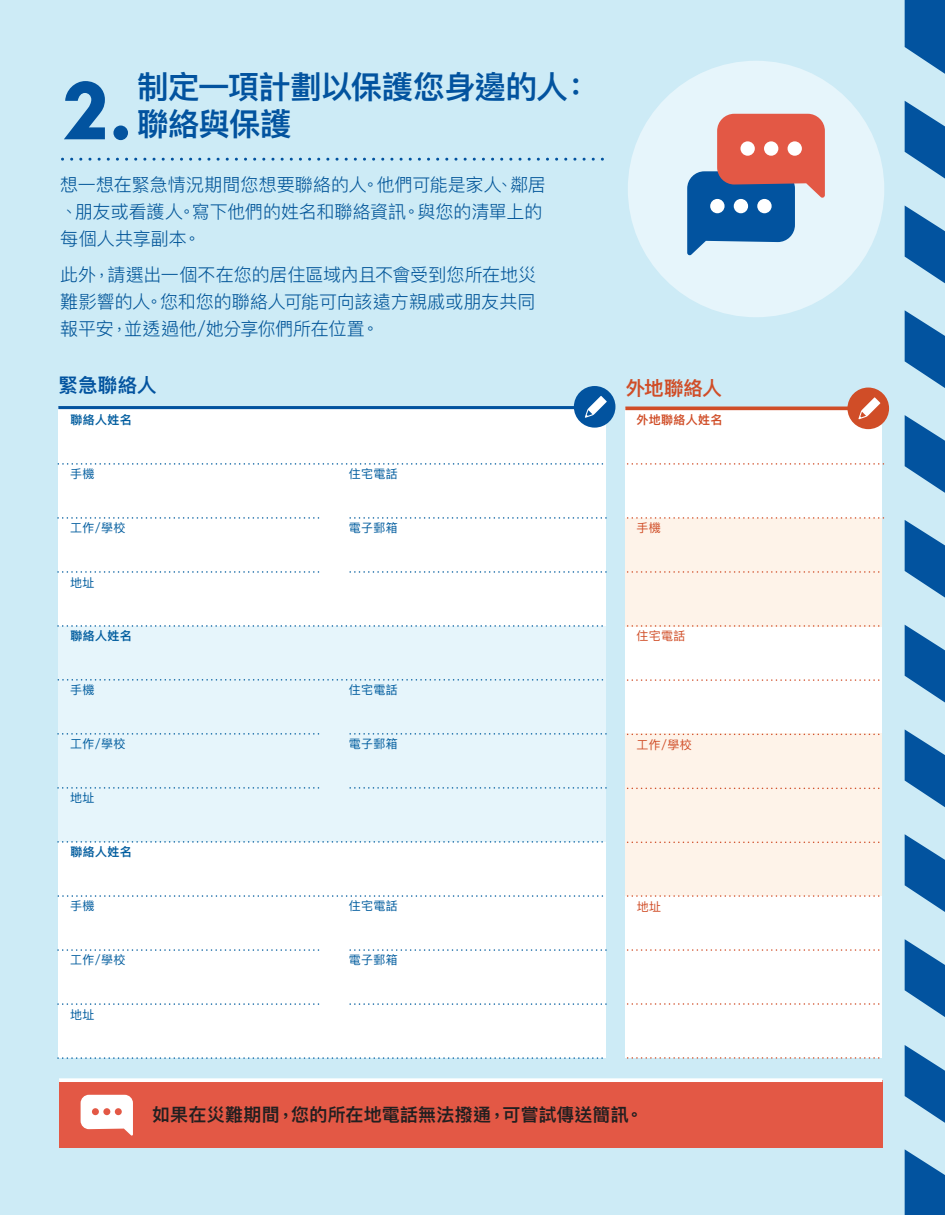
<style>
.page{position:relative;width:945px;height:1215px;background:#cdebf6}
.page>*{position:absolute;margin:0;border:0;box-sizing:border-box;transform-origin:0 0}
.t1{font:800 85.5px "Simplo";color:#02539f}
.t2{font:600 31.5px/37.5px "Ping Fang TC";letter-spacing:-.02em;color:#02539f}
.t3{font:600 19.5px "Ping Fang TC";letter-spacing:-.015em;color:#d04d27}
.t4{font:600 19.5px "Ping Fang TC";letter-spacing:.015em;color:#02539f}
.t5{font:300 18px/27px "Ping Fang TC";color:#005c9e}
.t6{font:600 18px "Ping Fang TC";letter-spacing:.015em;color:#231f20}
.t7{font:12px "Ping Fang TC";letter-spacing:.025em;color:#005c9e}
.t8{font:600 12px "Ping Fang TC";letter-spacing:.025em;color:#005c9e}
.t9{font:12px "Ping Fang TC";letter-spacing:.025em;color:#d04d27}
.t10{font:600 12px "Ping Fang TC";letter-spacing:.025em;color:#d04d27}
</style>
<div class="page">
<svg style="left:905px;top:1045px;width:40px;height:78px"></svg>
<svg style="left:905px;top:1149px;width:40px;height:66px"></svg>
<svg style="left:905px;top:939px;width:40px;height:78px"></svg>
<svg style="left:905px;top:834px;width:40px;height:78px"></svg>
<svg style="left:905px;top:729px;width:40px;height:78px"></svg>
<svg style="left:905px;top:625px;width:40px;height:77px"></svg>
<svg style="left:905px;top:520px;width:40px;height:78px"></svg>
<svg style="left:905px;top:415px;width:40px;height:78px"></svg>
<svg style="left:905px;top:310px;width:40px;height:78px"></svg>
<svg style="left:905px;top:206px;width:40px;height:77px"></svg>
<svg style="left:905px;top:101px;width:40px;height:78px"></svg>
<svg style="left:905px;top:0;width:40px;height:74px"></svg>
<div style="left:628px;top:61px;width:256px;height:256px;background:#e6f5fb;border-radius:50%"></div>
<svg style="left:687px;top:114px;width:138px;height:141px"></svg>
<div style="left:740px;top:141px;width:15px;height:15px;background:#fff;border-radius:50%"></div>
<div style="left:764px;top:141px;width:14px;height:15px;background:#fff;border-radius:50%"></div>
<div style="left:788px;top:141px;width:14px;height:15px;background:#fff;border-radius:50%"></div>
<svg style="left:62px;top:158px;width:542px;height:3px"></svg>
<div style="left:59px;top:1080px;width:823px;height:68px;background:#e35845"></div>
<svg style="left:59px;top:1078px;width:823px;height:4px;background:#fafdfd"></svg>
<svg style="left:81px;top:1095px;width:52px;height:41px"></svg>
<div style="left:92px;top:1108px;width:7px;height:7px;background:#e35845;border-radius:50%"></div>
<div style="left:103px;top:1108px;width:7px;height:7px;background:#e35845;border-radius:50%"></div>
<div style="left:115px;top:1108px;width:7px;height:7px;background:#e35845;border-radius:50%"></div>
<div style="left:626px;top:408px;width:256px;height:650px;background:#fff"></div>
<hr style="left:625px;top:407px;width:254px;height:3px;background:#d04d27">
<div style="left:626px;top:518px;width:256px;height:108px;background:#fef3e9"></div>
<div style="left:626px;top:734px;width:256px;height:162px;background:#fef3e9"></div>
<svg style="left:628px;top:463px;width:256px;height:2px"></svg>
<svg style="left:628px;top:571px;width:252px;height:2px"></svg>
<svg style="left:628px;top:625px;width:254px;height:2px"></svg>
<svg style="left:628px;top:517px;width:256px;height:2px"></svg>
<svg style="left:628px;top:679px;width:252px;height:2px"></svg>
<svg style="left:628px;top:842px;width:252px;height:1px"></svg>
<svg style="left:628px;top:734px;width:252px;height:1px"></svg>
<svg style="left:628px;top:788px;width:252px;height:1px"></svg>
<svg style="left:628px;top:1003px;width:252px;height:2px"></svg>
<svg style="left:628px;top:1057px;width:252px;height:2px"></svg>
<svg style="left:628px;top:895px;width:252px;height:2px"></svg>
<svg style="left:628px;top:949px;width:252px;height:2px"></svg>
<div style="left:847px;top:388px;width:42px;height:41px;background:#d04d27;border-radius:50%"></div>
<svg style="left:858px;top:397px;width:22px;height:22px"></svg>
<div style="left:58px;top:408px;width:548px;height:650px;background:#fff"></div>
<hr style="left:58px;top:406px;width:548px;height:3px;background:#02539f">
<div style="left:58px;top:626px;width:548px;height:216px;background:#e6f5fb"></div>
<div style="left:574px;top:386px;width:41px;height:42px;background:#02539f;border-radius:50%"></div>
<svg style="left:585px;top:396px;width:22px;height:22px"></svg>
<svg style="left:58px;top:517px;width:262px;height:2px"></svg>
<svg style="left:350px;top:517px;width:257px;height:2px"></svg>
<svg style="left:58px;top:571px;width:262px;height:2px"></svg>
<svg style="left:350px;top:571px;width:257px;height:2px"></svg>
<svg style="left:58px;top:463px;width:546px;height:2px"></svg>
<svg style="left:58px;top:625px;width:545px;height:2px"></svg>
<svg style="left:58px;top:733px;width:262px;height:2px"></svg>
<svg style="left:350px;top:733px;width:257px;height:2px"></svg>
<svg style="left:58px;top:787px;width:262px;height:2px"></svg>
<svg style="left:350px;top:787px;width:257px;height:2px"></svg>
<svg style="left:58px;top:679px;width:546px;height:2px"></svg>
<svg style="left:58px;top:841px;width:545px;height:2px"></svg>
<svg style="left:58px;top:949px;width:262px;height:2px"></svg>
<svg style="left:350px;top:949px;width:257px;height:2px"></svg>
<svg style="left:58px;top:1003px;width:262px;height:2px"></svg>
<svg style="left:350px;top:1003px;width:257px;height:2px"></svg>
<svg style="left:58px;top:895px;width:546px;height:2px"></svg>
<svg style="left:58px;top:1057px;width:545px;height:2px"></svg>
<h1 class="t1" style="left:62px;top:60px;width:71px">2.</h1>
<h2 class="t2" style="left:137px;top:68px;width:456px">制定一項計劃以保護您身邊的人：聯絡與保護</h2>
<p class="t5" style="left:60px;top:171px;width:487px">想一想在緊急情況期間您想要聯絡的人。他們可能是家人、鄰居、朋友或看護人。寫下他們的姓名和聯絡資訊。與您的清單上的每個人共享副本。</p>
<p class="t5" style="left:60px;top:261px;width:477px;text-align:justify">此外，請選出一個不在您的居住區域內且不會受到您所在地災難影響的人。您和您的聯絡人可能可向該遠方親戚或朋友共同報平安，並透過他/她分享你們所在位置。</p>
<p class="t4" style="left:58px;top:373px;width:100px">緊急聯絡人</p>
<p class="t8" style="left:71px;top:412px;width:63px">聯絡人姓名</p>
<p class="t7" style="left:70px;top:466px;width:26px">手機</p>
<p class="t7" style="left:349px;top:466px;width:50px">住宅電話</p>
<p class="t7" style="left:70px;top:520px;width:57px">工作/學校</p>
<p class="t7" style="left:70px;top:575px;width:26px">地址</p>
<p class="t8" style="left:71px;top:628px;width:63px">聯絡人姓名</p>
<p class="t7" style="left:349px;top:520px;width:50px">電子郵箱</p>
<p class="t7" style="left:70px;top:682px;width:26px">手機</p>
<p class="t7" style="left:349px;top:682px;width:50px">住宅電話</p>
<p class="t7" style="left:70px;top:736px;width:57px">工作/學校</p>
<p class="t7" style="left:70px;top:791px;width:26px">地址</p>
<p class="t8" style="left:71px;top:844px;width:63px">聯絡人姓名</p>
<p class="t7" style="left:349px;top:736px;width:50px">電子郵箱</p>
<p class="t7" style="left:70px;top:898px;width:26px">手機</p>
<p class="t7" style="left:349px;top:898px;width:50px">住宅電話</p>
<p class="t7" style="left:70px;top:953px;width:57px">工作/學校</p>
<p class="t7" style="left:70px;top:1007px;width:26px">地址</p>
<p class="t7" style="left:349px;top:953px;width:50px">電子郵箱</p>
<p class="t3" style="left:626px;top:376px;width:98px">外地聯絡人</p>
<p class="t10" style="left:637px;top:412px;width:87px">外地聯絡人姓名</p>
<p class="t9" style="left:637px;top:520px;width:26px">手機</p>
<p class="t9" style="left:637px;top:628px;width:50px">住宅電話</p>
<p class="t9" style="left:637px;top:738px;width:57px">工作/學校</p>
<p class="t9" style="left:637px;top:899px;width:26px">地址</p>
<p class="t6" style="left:152px;top:1104px;width:493px">如果在災難期間，您的所在地電話無法撥通，可嘗試傳送簡訊。</p>
</div>
